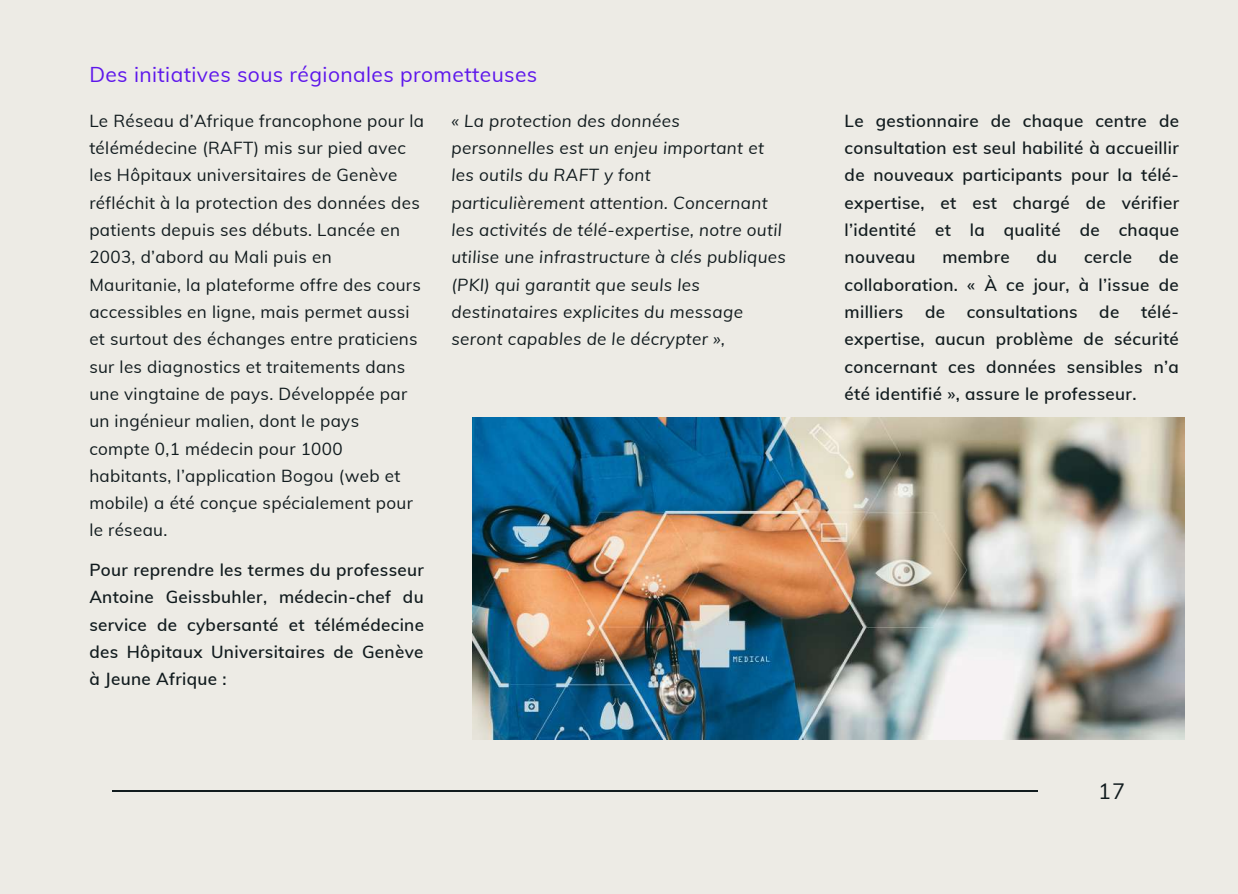
<style>
.page{position:relative;width:1238px;height:894px;background:#fff}
.page>*{position:absolute;margin:0;border:0;box-sizing:border-box;transform-origin:0 0}
.t1{font:21.75px "Muli";color:#111b1e}
.t2{font:21px "Muli";letter-spacing:.02em;color:#5e17eb}
.t3{font:600 17.1px/27.3px "Muli";letter-spacing:.02em;color:#111b1e;text-align:justify}
.t4{font:17.1px/27.3px "Muli";letter-spacing:.02em;color:#111b1e}
.t5{font:italic 17.1px/27.3px "Muli";letter-spacing:.02em;color:#111b1e}
</style>
<div class="page">
<div style="left:0;top:0;width:1237px;height:893px;background:#edebe5"></div>
<hr style="left:113px;top:790px;width:924px;height:1px;background:#111b1e">
<img style="left:472px;top:417px;width:712px;height:322px">
<p class="t2" style="left:89px;top:61px;width:449px">Des initiatives sous régionales prometteuses</p>
<p class="t5" style="left:451px;top:107px;width:336px">« La protection des données personnelles est un enjeu important et les outils du RAFT y font particulièrement attention. Concernant les activités de télé-expertise, notre outil utilise une infrastructure à clés publiques (PKI) qui garantit que seuls les destinataires explicites du message seront capables de le décrypter »,</p>
<p class="t3" style="left:844px;top:107px;width:336px">Le gestionnaire de chaque centre de consultation est seul habilité à accueillir de nouveaux participants pour la télé&shy;expertise, et est chargé de vérifier l’identité et la qualité de chaque nouveau</p>
<p class="t4" style="left:89px;top:107px;width:336px">Le Réseau d’Afrique francophone pour la télémédecine (RAFT) mis sur pied avec les Hôpitaux universitaires de Genève réfléchit à la protection des données des patients depuis ses débuts. Lancée en 2003, d’abord au Mali puis en Mauritanie, la plateforme offre des cours accessibles en ligne, mais permet aussi et surtout des échanges entre praticiens sur les diagnostics et traitements dans une vingtaine de pays. Développée par un ingénieur malien, dont le pays<br>compte 0,1 médecin pour 1000 habitants, l’application Bogou (web et mobile) a été conçue spécialement pour le réseau.</p>
<p class="t3" style="left:89px;top:555px;width:336px">Pour reprendre les termes du professeur Antoine Geissbuhler, médecin-chef du service de cybersanté et télémédecine des Hôpitaux Universitaires de Genève à Jeune Afrique :</p>
<p class="t3" style="left:844px;top:243px;width:336px;text-indent:314px">de collaboration. « À ce jour, à l’issue de milliers</p>
<p class="t3" style="left:942px;top:243px;width:69px">membre</p>
<p class="t3" style="left:1036px;top:243px;width:22px">du</p>
<p class="t3" style="left:1084px;top:243px;width:49px">cercle</p>
<p class="t3" style="left:844px;top:298px;width:336px;text-indent:296px">télé&shy;expertise, aucun problème de sécurité concernant ces données sensibles n’a été identifié », assure le professeur.</p>
<p class="t3" style="left:924px;top:298px;width:22px">de</p>
<p class="t3" style="left:966px;top:298px;width:112px">consultations</p>
<p class="t3" style="left:1099px;top:298px;width:22px">de</p>
<p class="t1" style="left:1098px;top:777px;width:29px">17</p>
</div>
